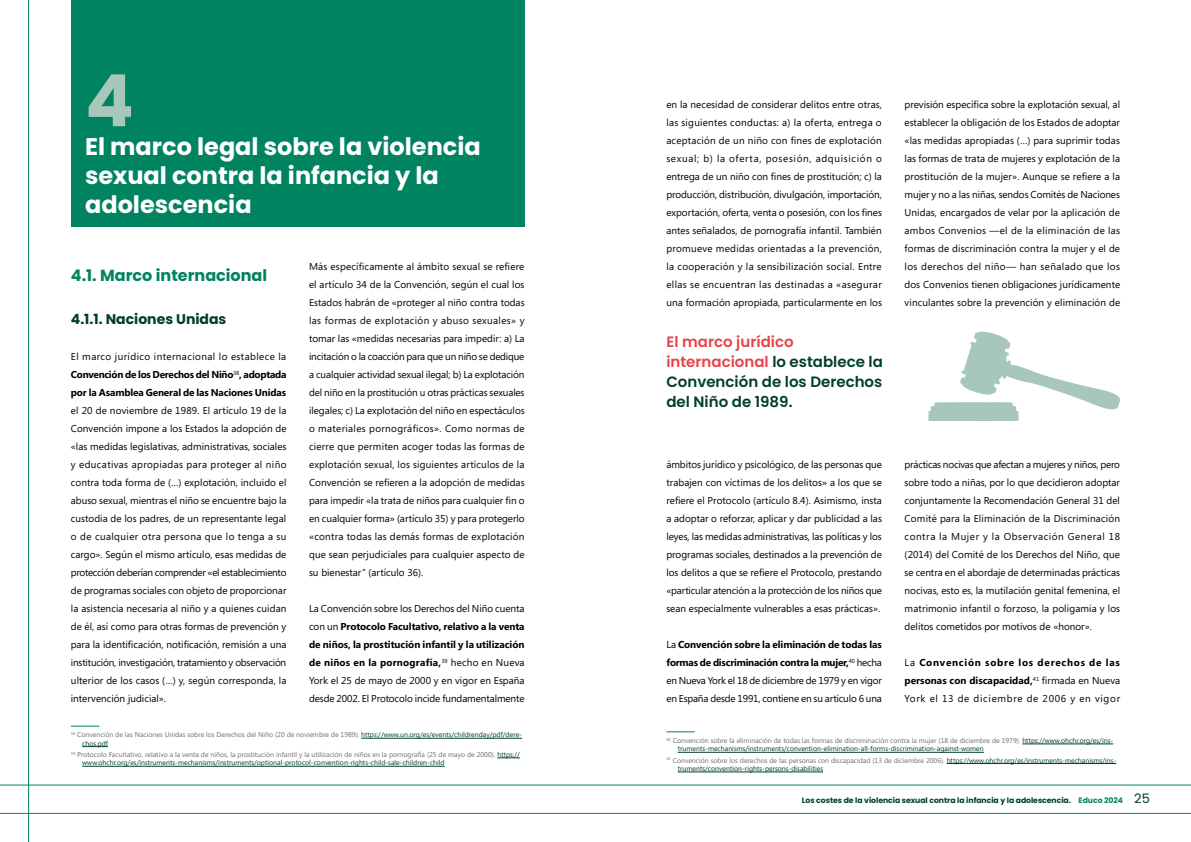
<style>
.page{position:relative;width:1191px;height:842px;background:#fff}
.page>*{position:absolute;margin:0;border:0;box-sizing:border-box;transform-origin:0 0}
.t1{font:700 72px "Poppins";color:#a7c7bb}
.t2{font:700 24px/28.8px "Poppins";color:#fff}
.t3{font:700 16px "Poppins";color:#008360}
.t4{font:600 15px/20px "Poppins";color:#003e2c}
.t5{font:700 14px "Poppins";color:#003e2c}
.t6{font:10px/18px "Segoe";color:#000;text-align:justify}
.t7{font:700 10px/18px "Segoe";letter-spacing:-.01em;color:#000;text-align:justify}
.t8{font:700 7.7px "Poppins";letter-spacing:-.005em;color:#003e2c}
.t9{font:7px/8.4px "Segoe";color:#003e2c}
.t10{font:7px/8.4px "Segoe";color:#706f6f}
.s1{font-weight:700}
.s2{font-weight:400}
.s3{color:#003e2c}
.s4{color:#706f6f}
.s5{color:#e84249}
.s6{color:#008360}
.s7{font-weight:400;font-size:13px}
</style>
<div class="page">
<hr style="left:28px;top:0;width:1px;height:842px;background:#008360">
<hr style="left:0;top:813px;width:1191px;height:1px;background:#008360">
<hr style="left:0;top:785px;width:1191px;height:1px;background:#008360">
<div style="left:71px;top:0;width:453px;height:227px;background:#008360"></div>
<svg style="left:71px;top:726px;width:28px;height:1px"></svg>
<hr style="left:361px;top:738px;width:161px;height:1px;background:#003e2c">
<svg style="left:82px;top:746px;width:26px;height:1px"></svg>
<svg style="left:497px;top:758px;width:23px;height:1px"></svg>
<hr style="left:82px;top:766px;width:363px;height:1px;background:#003e2c">
<svg style="left:666px;top:732px;width:28px;height:1px"></svg>
<hr style="left:1022px;top:744px;width:91px;height:1px;background:#003e2c">
<hr style="left:677px;top:752px;width:307px;height:1px;background:#003e2c">
<hr style="left:946px;top:763px;width:170px;height:1px;background:#003e2c">
<hr style="left:677px;top:772px;width:146px;height:1px;background:#003e2c">
<svg style="left:928px;top:332px;width:192px;height:89px"></svg>
<h1 class="t1" style="left:85px;top:59px;width:50px">4</h1>
<h2 class="t2" style="left:85px;top:132px;width:397px">El marco legal sobre la violencia sexual contra la infancia y la adolescencia</h2>
<p class="t6" style="left:309px;top:257px;width:217px">Más específicamente al ámbito sexual se refiere el artículo 34 de la Convención, según el cual los Estados habrán de «proteger al niño contra todas las formas de explotación y abuso sexuales» y tomar las «medidas necesarias para impedir: a) La incitación o la coacción para que un niño se dedique a cualquier actividad sexual ilegal; b) La explotación del niño en la prostitución u otras prácticas sexuales ilegales; c) La explotación del niño en espectáculos o materiales pornográficos». Como normas de cierre que permiten acoger todas las formas de explotación sexual, los siguientes artículos de la Convención se refieren a la adopción de medidas para impedir «la trata de niños para cualquier fin o en cualquier forma» (artículo 35) y para protegerlo «contra todas las demás formas de explotación que sean perjudiciales para cualquier aspecto de su bienestar” (artículo 36).</p>
<p class="t6" style="left:309px;top:599px;width:217px">La Convención sobre los Derechos del Niño cuenta con un <span class="s1">Protocolo Facultativo, relativo a la venta de niños, la prostitución infantil y la utilización de niños en la pornografía,</span><sup>39</sup> hecho en Nueva York el 25 de mayo de 2000 y en vigor en España desde 2002. El Protocolo incide fundamentalmente</p>
<h3 class="t3" style="left:71px;top:266px;width:198px">4.1. Marco internacional</h3>
<h3 class="t5" style="left:71px;top:311px;width:157px">4.1.1. Naciones Unidas</h3>
<p class="t7" style="left:71px;top:347px;width:217px"><span class="s2">El marco jurídico internacional lo establece la </span>Convención de los Derechos del Niño<sup>38</sup>, adoptada por la Asamblea General de las Naciones Unidas</p>
<p class="t6" style="left:71px;top:401px;width:217px">el 20 de noviembre de 1989. El artículo 19 de la Convención impone a los Estados la adopción de «las medidas legislativas, administrativas, sociales y educativas apropiadas para proteger al niño contra toda forma de (…) explotación, incluido el abuso sexual, mientras el niño se encuentre bajo la custodia de los padres, de un representante legal o de cualquier otra persona que lo tenga a su cargo». Según el mismo artículo, esas medidas de protección deberían comprender «el establecimiento de programas sociales con objeto de proporcionar la asistencia necesaria al niño y a quienes cuidan de él, así como para otras formas de prevención y para la identificación, notificación, remisión a una institución, investigación, tratamiento y observación ulterior de los casos (…) y, según corresponda, la intervención judicial».</p>
<p class="t10" style="left:82px;top:730px;width:441px;text-indent:-11px"><sup>38</sup> Convención de las Naciones Unidas sobre los Derechos del Niño (20 de noviembre de 1989). <span class="s3">https://www.un.org/es/events/childrenday/pdf/dere&shy;chos.pdf</span></p>
<p class="t9" style="left:82px;top:750px;width:439px;text-indent:-11px"><sup>39</sup> <span class="s4">Protocolo Facultativo, relativo a la venta de niños, la prostitución infantil y la utilización de niños en la pornografía (25 de mayo de 2000).</span> https:// www.ohchr.org/es/instruments-mechanisms/instruments/optional-protocol-convention-rights-child-sale-children-child</p>
<p class="t6" style="left:666px;top:95px;width:217px">en la necesidad de considerar delitos entre otras, las siguientes conductas: a) la oferta, entrega o aceptación de un niño con fines de explotación sexual; b) la oferta, posesión, adquisición o entrega de un niño con fines de prostitución; c) la producción, distribución, divulgación, importación, exportación, oferta, venta o posesión, con los fines antes señalados, de pornografía infantil. También promueve medidas orientadas a la prevención, la cooperación y la sensibilización social. Entre ellas se encuentran las destinadas a «asegurar una formación apropiada, particularmente en los</p>
<h3 class="t4" style="left:666px;top:332px;width:218px"><span class="s5">El marco jurídico internacional</span> lo establece la<br>Convención de los Derechos del Niño de 1989.</h3>
<p class="t6" style="left:904px;top:95px;width:217px">previsión específica sobre la explotación sexual, al establecer la obligación de los Estados de adoptar «las medidas apropiadas (…) para suprimir todas las formas de trata de mujeres y explotación de la prostitución de la mujer». Aunque se refiere a la mujer y no a las niñas, sendos Comités de Naciones Unidas, encargados de velar por la aplicación de ambos Convenios —el de la eliminación de las formas de discriminación contra la mujer y el de los derechos del niño— han señalado que los dos Convenios tienen obligaciones jurídicamente vinculantes sobre la prevención y eliminación de</p>
<p class="t6" style="left:666px;top:455px;width:217px">ámbitos jurídico y psicológico, de las personas que trabajen con víctimas de los delitos» a los que se refiere el Protocolo (artículo 8.4). Asimismo, insta a adoptar o reforzar, aplicar y dar publicidad a las leyes, las medidas administrativas, las políticas y los programas sociales, destinados a la prevención de los delitos a que se refiere el Protocolo, prestando «particular atención a la protección de los niños que sean especialmente vulnerables a esas prácticas».</p>
<p class="t6" style="left:666px;top:635px;width:217px">La <span class="s1">Convención sobre la eliminación de todas las formas de discriminación contra la mujer,</span><sup>40</sup> hecha en Nueva York el 18 de diciembre de 1979 y en vigor en España desde 1991, contiene en su artículo 6 una</p>
<p class="t9" style="left:677px;top:736px;width:437px;text-indent:-11px"><sup>40</sup> <span class="s4">Convención sobre la eliminación de todas las formas de discriminación contra la mujer (18 de diciembre de 1979).</span> https://www.ohchr.org/es/ins&shy;truments-mechanisms/instruments/convention-elimination-all-forms-discrimination-against-women</p>
<p class="t9" style="left:677px;top:756px;width:440px;text-indent:-11px"><sup>41</sup> <span class="s4">Convención sobre los derechos de las personas con discapacidad (13 de diciembre 2006).</span> https://www.ohchr.org/es/instruments-mechanisms/ins&shy;truments/convention-rights-persons-disabilities</p>
<p class="t6" style="left:904px;top:455px;width:217px">prácticas nocivas que afectan a mujeres y niños, pero sobre todo a niñas, por lo que decidieron adoptar conjuntamente la Recomendación General 31 del Comité para la Eliminación de la Discriminación contra la Mujer y la Observación General 18 (2014) del Comité de los Derechos del Niño, que se centra en el abordaje de determinadas prácticas nocivas, esto es, la mutilación genital femenina, el matrimonio infantil o forzoso, la poligamia y los delitos cometidos por motivos de «honor».</p>
<p class="t7" style="left:904px;top:653px;width:217px"><span class="s2">La</span> Convención sobre los derechos de las personas con discapacidad,<sup>41</sup> <span class="s2">firmada en Nueva York el 13 de diciembre de 2006 y en vigor</span></p>
<p class="t8" style="left:802px;top:795px;width:349px">Los costes de la violencia sexual contra la infancia y la adolescencia. <span class="s6">Educo 2024</span> <span class="s7">25</span></p>
</div>
